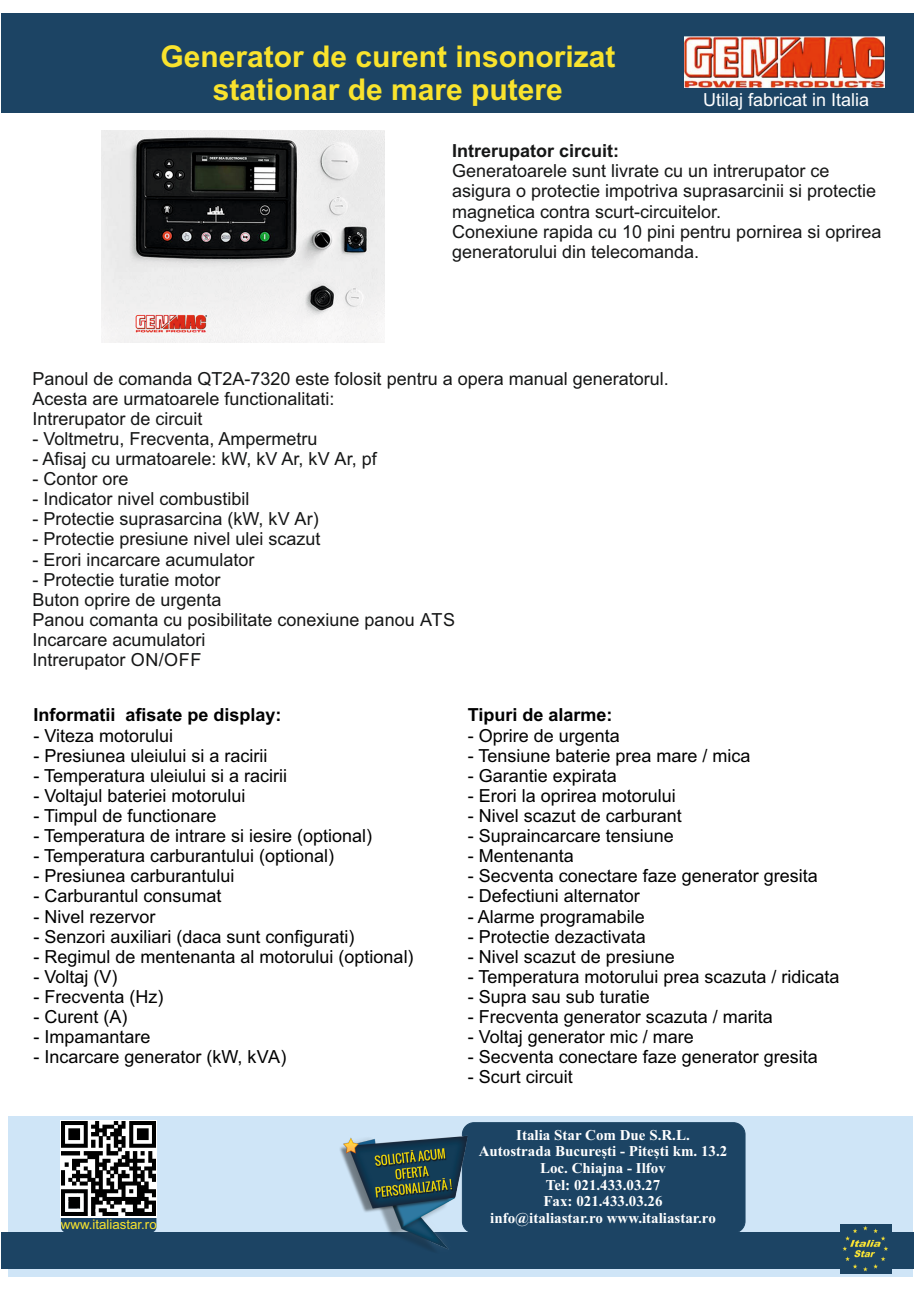
<style>
.page{position:relative;width:920px;height:1290px;background:#fff}
.page>*{position:absolute;margin:0;border:0;box-sizing:border-box;transform-origin:0 0}
.t1{font:700 30px/33.5px "Arial";color:#f9e32d;text-align:center}
.t2{font:18px "Arial";color:#000}
.t3{font:18px/20.1px "Arial";color:#151616}
.t4{font:700 18px "Arial";color:#000}
.t5{font:18px "Arial";color:#fff}
.t6{font:700 18px "Arial";color:#151616}
.t7{font:700 15px/16.6px "Times New Roman";color:#fff;text-align:center}
.t8{font:13.2px "Arial";color:#f9e32d}
</style>
<div class="page">
<div style="left:2px;top:13px;width:912px;height:99px;background:#1c4464"></div>
<img style="left:685px;top:37px;width:200px;height:50px">
<div style="left:8px;top:1116px;width:905px;height:161px;background:#cfe5f7"></div>
<div style="left:1px;top:1232px;width:913px;height:36px;background:#1c4464"></div>
<img style="left:101px;top:130px;width:284px;height:213px">
<img style="left:841px;top:1224px;width:50px;height:49px">
<div style="left:462px;top:1122px;width:283px;height:111px;background:#1c4464;border:1px solid #1c4464;border-radius:12px"></div>
<img style="left:340px;top:1134px;width:128px;height:116px">
<div style="left:61px;top:1203px;width:95px;height:29px;background:#1c4464;border-radius:6px"></div>
<div style="left:60px;top:1120px;width:97px;height:98px;background:linear-gradient(to right,#fff,#fff)"></div>
<img style="left:62px;top:1121px;width:94px;height:94px">
<h1 class="t1" style="left:160px;top:42px;width:457px">Generator de curent insonorizat stationar de mare putere</h1>
<p class="t5" style="left:703px;top:92px;width:168px">Utilaj fabricat in Italia</p>
<p class="t6" style="left:452px;top:144px;width:169px">Intrerupator circuit:</p>
<p class="t3" style="left:452px;top:163px;width:431px">Generatoarele sunt livrate cu un intrerupator ce asigura o protectie impotriva suprasarcinii si protectie magnetica contra scurt-circuitelor.<br>Conexiune rapida cu 10 pini pentru pornirea si oprirea generatorului din telecomanda.</p>
<p class="t3" style="left:32px;top:370px;width:638px">Panoul de comanda QT2A-7320 este folosit pentru a opera manual generatorul.<br>Acesta are urmatoarele functionalitati:<br>Intrerupator de circuit</p>
<p class="t3" style="left:32px;top:430px;width:287px">- Voltmetru, Frecventa, Ampermetru</p>
<p class="t3" style="left:32px;top:450px;width:346px">- Afisaj cu urmatoarele: kW, kV Ar, kV Ar, pf</p>
<p class="t3" style="left:32px;top:470px;width:98px">- Contor ore</p>
<p class="t3" style="left:32px;top:490px;width:219px">- Indicator nivel combustibil</p>
<p class="t3" style="left:32px;top:511px;width:288px">- Protectie suprasarcina (kW, kV Ar)</p>
<p class="t3" style="left:32px;top:531px;width:290px">- Protectie presiune nivel ulei scazut</p>
<p class="t3" style="left:32px;top:551px;width:224px">- Erori incarcare acumulator</p>
<p class="t3" style="left:32px;top:571px;width:424px">- Protectie turatie motor<br>Buton oprire de urgenta<br>Panou comanta cu posibilitate conexiune panou ATS<br>Incarcare acumulatori<br>Intrerupator ON/OFF</p>
<p class="t4" style="left:33px;top:708px;width:250px">Informatii afisate pe display:</p>
<p class="t2" style="left:33px;top:728px;width:141px">- Viteza motorului</p>
<p class="t2" style="left:33px;top:748px;width:236px">- Presiunea uleiului si a racirii</p>
<p class="t2" style="left:33px;top:769px;width:255px">- Temperatura uleiului si a racirii</p>
<p class="t2" style="left:33px;top:789px;width:214px">- Voltajul bateriei motorului</p>
<p class="t2" style="left:33px;top:809px;width:185px">- Timpul de functionare</p>
<p class="t2" style="left:33px;top:829px;width:340px">- Temperatura de intrare si iesire (optional)</p>
<p class="t2" style="left:33px;top:849px;width:302px">- Temperatura carburantului (optional)</p>
<p class="t2" style="left:33px;top:869px;width:203px">- Presiunea carburantului</p>
<p class="t2" style="left:33px;top:889px;width:190px">- Carburantul consumat</p>
<p class="t2" style="left:33px;top:909px;width:124px">- Nivel rezervor</p>
<p class="t2" style="left:33px;top:929px;width:323px">- Senzori auxiliari (daca sunt configurati)</p>
<p class="t2" style="left:33px;top:950px;width:382px">- Regimul de mentenanta al motorului (optional)</p>
<p class="t2" style="left:33px;top:970px;width:86px">- Voltaj (V)</p>
<p class="t2" style="left:33px;top:990px;width:132px">- Frecventa (Hz)</p>
<p class="t2" style="left:33px;top:1010px;width:96px">- Curent (A)</p>
<p class="t2" style="left:33px;top:1030px;width:119px">- Impamantare</p>
<p class="t2" style="left:33px;top:1050px;width:255px">- Incarcare generator (kW, kVA)</p>
<p class="t8" style="left:61px;top:1219px;width:97px">www.italiastar.ro</p>
<p class="t4" style="left:468px;top:708px;width:146px">Tipuri de alarme:</p>
<p class="t2" style="left:468px;top:728px;width:154px">- Oprire de urgenta</p>
<p class="t2" style="left:468px;top:748px;width:284px">- Tensiune baterie prea mare / mica</p>
<p class="t2" style="left:468px;top:769px;width:151px">- Garantie expirata</p>
<p class="t2" style="left:468px;top:789px;width:210px">- Erori la oprirea motorului</p>
<p class="t2" style="left:468px;top:809px;width:216px">- Nivel scazut de carburant</p>
<p class="t2" style="left:468px;top:829px;width:208px">- Supraincarcare tensiune</p>
<p class="t2" style="left:468px;top:849px;width:108px">- Mentenanta</p>
<p class="t2" style="left:468px;top:869px;width:352px">- Secventa conectare faze generator gresita</p>
<p class="t2" style="left:468px;top:889px;width:174px">- Defectiuni alternator</p>
<p class="t2" style="left:468px;top:909px;width:179px">- Alarme programabile</p>
<p class="t2" style="left:468px;top:929px;width:180px">- Protectie dezactivata</p>
<p class="t2" style="left:468px;top:950px;width:209px">- Nivel scazut de presiune</p>
<p class="t2" style="left:468px;top:970px;width:373px">- Temperatura motorului prea scazuta / ridicata</p>
<p class="t2" style="left:468px;top:990px;width:184px">- Supra sau sub turatie</p>
<p class="t2" style="left:468px;top:1010px;width:307px">- Frecventa generator scazuta / marita</p>
<p class="t2" style="left:468px;top:1030px;width:228px">- Voltaj generator mic / mare</p>
<p class="t2" style="left:468px;top:1050px;width:352px">- Secventa conectare faze generator gresita</p>
<p class="t2" style="left:468px;top:1070px;width:107px">- Scurt circuit</p>
<p class="t7" style="left:479px;top:1128px;width:250px">Italia Star Com Due S.R.L.<br>Autostrada București - Pitești km. 13.2<br>Loc. Chiajna - Ilfov<br>Tel: 021.433.03.27<br>Fax: 021.433.03.26<br>info@italiastar.ro www.italiastar.ro</p>
</div>
